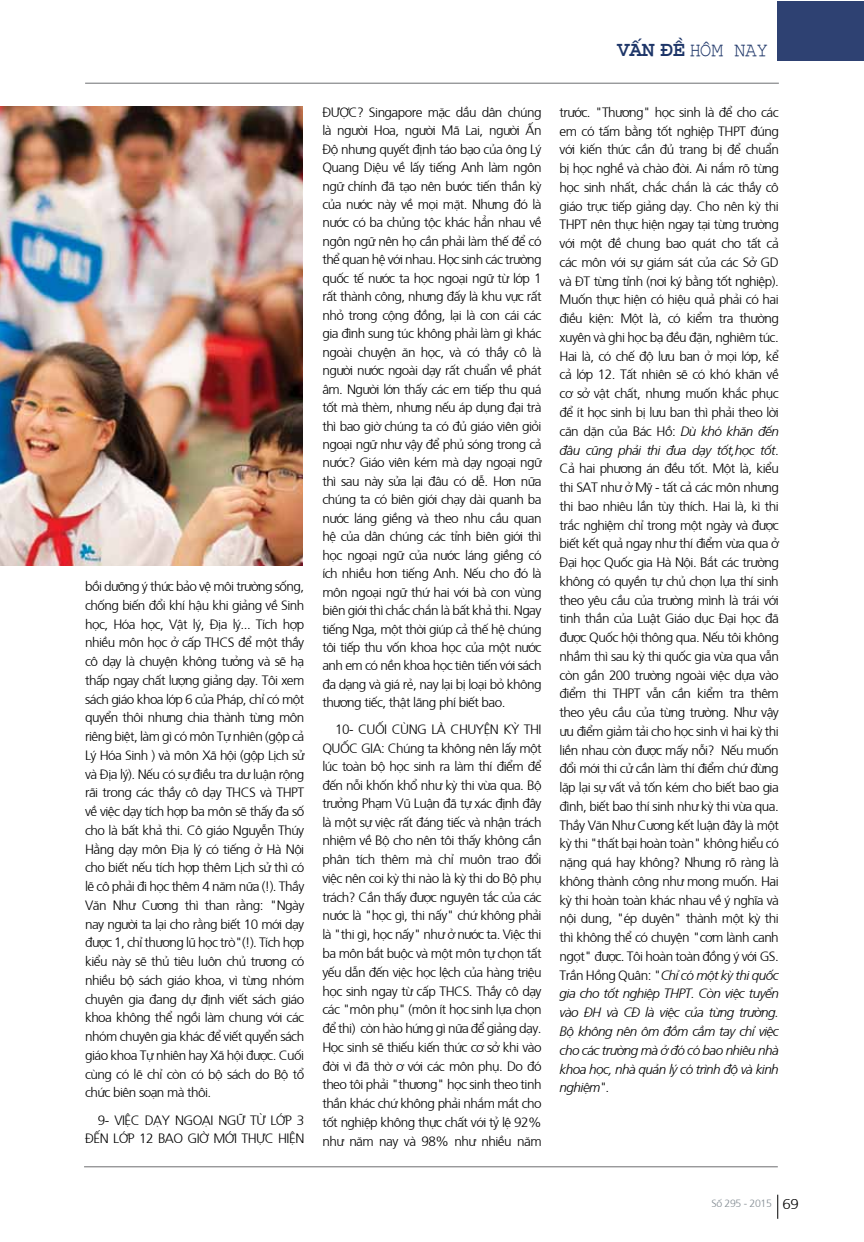
<style>
.page{position:relative;width:864px;height:1242px;background:#fff}
.page>*{position:absolute;margin:0;border:0;box-sizing:border-box;transform-origin:0 0}
.t1{font:700 18px "VNI Couri";letter-spacing:-.025em;color:#1d3568}
.t2{font:300 13.5px/18.8px "Frutiger";letter-spacing:-.04em;color:#000;text-align:justify}
.t3{font:300 10.5px "Frutiger";letter-spacing:-.03em;color:#828b92}
.s1{font-weight:400;font-size:19.5px}
.s2{font-style:italic}
.s3{font-size:14.25px;color:#000}
</style>
<div class="page">
<hr style="left:84px;top:1166px;width:693px;height:1px;background:#6d6e71">
<svg style="left:777px;top:1194px;width:1px;height:24px"></svg>
<hr style="left:85px;top:83px;width:693px;height:1px;background:#6d6e71">
<img style="left:0;top:106px;width:303px;height:460px">
<div style="left:777px;top:1px;width:86px;height:60px;background:#2e4172"></div>
<h1 class="t1" style="left:616px;top:38px;width:153px">VAÁN ÑEÀ<span class="s1">hoâm nay</span></h1>
<p class="t2" style="left:85px;top:576px;width:221px">bồi dưỡng ý thức bảo vệ môi trường sống, chống biến đổi khí hậu khi giảng về Sinh học, Hóa học, Vật lý, Địa lý... Tích hợp nhiều môn học ở cấp THCS để một thầy cô dạy là chuyện không tưởng và sẽ hạ thấp ngay chất lượng giảng dạy. Tôi xem sách giáo khoa lớp 6 của Pháp, chỉ có một quyển thôi nhưng chia thành từng môn riêng biệt, làm gì có môn Tự nhiên (gộp cả Lý Hóa Sinh ) và môn Xã hội (gộp Lịch sử và Địa lý). Nếu có sự điều tra dư luận rộng rãi trong các thầy cô dạy THCS và THPT về việc dạy tích hợp ba môn sẽ thấy đa số cho là bất khả thi. Cô giáo Nguyễn Thúy Hằng dạy môn Địa lý có tiếng ở Hà Nội cho biết nếu tích hợp thêm Lịch sử thì có lẽ cô phải đi học thêm 4 năm nữa (!). Thầy Văn Như Cương thì than rằng: "Ngày nay người ta lại cho rằng biết 10 mới dạy được 1, chỉ thương lũ học trò"(!). Tích hợp kiểu này sẽ thủ tiêu luôn chủ trương có nhiều bộ sách giáo khoa, vì từng nhóm chuyên gia đang dự định viết sách giáo khoa không thể ngồi làm chung với các nhóm chuyên gia khác để viết quyển sách giáo khoa Tự nhiên hay Xã hội được. Cuối cùng có lẽ chỉ còn có bộ sách do Bộ tổ chức biên soạn mà thôi.</p>
<p class="t2" style="left:85px;top:1109px;width:220px;text-align:right">9- Việc dạy ngoại ngữ từ lớp 3 đến lớp 12 bao giờ mới th ực hiện</p>
<p class="t2" style="left:322px;top:102px;width:221px">được ? Singapore mặc dầu dân chúng là người Hoa, người Mã Lai, người Ấn Độ nhưng quyết định táo bạo của ông Lý Quang Diệu về lấy tiếng Anh làm ngôn ngữ chính đã tạo nên bước tiến thần kỳ của nước này về mọi mặt. Nhưng đó là nước có ba chủng tộc khác hẳn nhau về ngôn ngữ nên họ cần phải làm thế để có thể quan hệ với nhau. Học sinh các trường quốc tế nước ta học ngoại ngữ từ lớp 1 rất thành công, nhưng đấy là khu vực rất nhỏ trong cộng đồng, lại là con cái các gia đình sung túc không phải làm gì khác ngoài chuyện ăn học, và có thầy cô là người nước ngoài dạy rất chuẩn về phát âm. Người lớn thấy các em tiếp thu quá tốt mà thèm, nhưng nếu áp dụng đại trà thì bao giờ chúng ta có đủ giáo viên giỏi ngoại ngữ như vậy để phủ sóng trong cả nước? Giáo viên kém mà dạy ngoại ngữ thì sau này sửa lại đâu có dễ. Hơn nữa chúng ta có biên giới chạy dài quanh ba nước láng giềng và theo nhu cầu quan hệ của dân chúng các tỉnh biên giới thì học ngoại ngữ của nước láng giềng có ích nhiều hơn tiếng Anh. Nếu cho đó là môn ngoại ngữ thứ hai với bà con vùng biên giới thì chắc chắn là bất khả thi. Ngay tiếng Nga, một thời giúp cả thế hệ chúng tôi tiếp thu vốn khoa học của một nước anh em có nền khoa học tiên tiến với sách đa dạng và giá rẻ, nay lại bị loại bỏ không thương tiếc, thật lãng phí biết bao.</p>
<p class="t2" style="left:335px;top:719px;width:125px">10- Cuối c ùng là chu</p>
<p class="t2" style="left:322px;top:719px;width:221px;text-indent:153px">yện kỳ thi quốc gia: Chúng ta không nên lấy một lúc toàn bộ học sinh ra làm thí điểm để đến nỗi khốn khổ như kỳ thi vừa qua. Bộ trưởng Phạm Vũ Luận đã tự xác định đây là một sự việc rất đáng tiếc và nhận trách nhiệm về Bộ cho nên tôi thấy không cần phân tích thêm mà chỉ muôn trao đổi việc nên coi kỳ thi nào là kỳ thi do Bộ phụ trách? Cần thấy được nguyên tắc của các nước là "học gì, thi nấy" chứ không phải là "thi gì, học nấy" như ở nước ta. Việc thi ba môn bắt buộc và một môn tự chọn tất yếu dẫn đến việc học lệch của hàng triệu học sinh ngay từ cấp THCS. Thầy cô dạy các "môn phụ" (môn ít học sinh lựa chọn để thi) còn hào hứng gì nữa để giảng dạy.<br>Học sinh sẽ thiếu kiến thức cơ sở khi vào đời vì đã thờ ơ với các môn phụ. Do đó theo tôi phải "thương" học sinh theo tinh thần khác chứ không phải nhắm mắt cho tốt nghiệp không thực chất với tỷ lệ 92% như năm nay và 98% như nhiều năm</p>
<p class="t2" style="left:559px;top:102px;width:221px">trước. "Thương" học sinh là để cho các em có tấm bằng tốt nghiệp THPT đúng với kiến thức cần đủ trang bị để chuẩn bị học nghề và chào đời. Ai nắm rõ từng học sinh nhất, chắc chắn là các thầy cô giáo trực tiếp giảng dạy. Cho nên kỳ thi THPT nên thực hiện ngay tại từng trường với một đề chung bao quát cho tất cả các môn với sự giám sát của các Sở GD và ĐT từng tỉnh (nơi ký bằng tốt nghiệp).<br>M uốn thực hiện có hiệu quả phải có hai điều kiện: Một là, có kiểm tra thường xuyên và ghi học bạ đều đặn, nghiêm túc.<br>Hai là, có chế độ lưu ban ở mọi lớp, kể cả lớp 12. Tất nhiên sẽ có khó khăn về cơ sở vật chất, nhưng muốn khắc phục để ít học sinh bị lưu ban thì phải theo lời căn dặn của Bác Hồ: <span class="s2">Dù khó khăn đến đâu cũng phải thi đua dạy tốt,học tốt</span>.<br>Cả hai phương án đều tốt. Một là, kiểu thi SAT như ở Mỹ - tất cả các môn nhưng thi bao nhiêu lần tùy thích. Hai là, kì thi trắc nghiệm chỉ trong một ngày và được biết kết quả ngay như thí điểm vừa qua ở Đại học Quốc gia Hà Nội. Bắt các trường không có quyền tự chủ chọn lựa thí sinh theo yêu cầu của trường mình là trái với tinh thần của Luật Giáo dục Đại học đã được Quốc hội thông qua. Nếu tôi không nhầm thì sau kỳ thi quốc gia vừa qua vẫn còn gần 200 trường ngoài việc dựa vào điểm thi THPT vẫn cần kiểm tra thêm theo yêu cầu của từng trường. Như vậy ưu điểm giảm tải cho học sinh vì hai kỳ thi liền nhau còn được mấy nỗi? Nếu muốn đổi mới thi cử cần làm thí điểm chứ đừng lặp lại sự vất vả tốn kém cho biết bao gia đình, biết bao thí sinh như kỳ thi vừa qua.<br>Thầy Văn Như Cương kết luận đây là một kỳ thi "thất bại hoàn toàn" không hiểu có nặng quá hay không? Nhưng rõ ràng là không thành công như mong muốn. Hai kỳ thi hoàn toàn khác nhau về ý nghĩa và nội dung, "ép duyên" thành một kỳ thi thì không thể có chuyện "cơm lành canh ngọt" được. Tôi hoàn toàn đồng ý với GS.<br>Trần Hồng Quân: "<span class="s2">Chỉ có một kỳ thi quốc gia cho tốt nghiệp THPT. Còn việc tuyển vào ĐH và CĐ là việc của từng trường.<br>Bộ không nên ôm đồm cầm tay chỉ việc cho các trường mà ở đó có bao nhiêu nhà khoa học, nhà quản lý có trình độ và kinh nghiệm"</span>.</p>
<p class="t3" style="left:711px;top:1195px;width:89px">Số 295 - 2015 <span class="s3">69</span></p>
</div>
